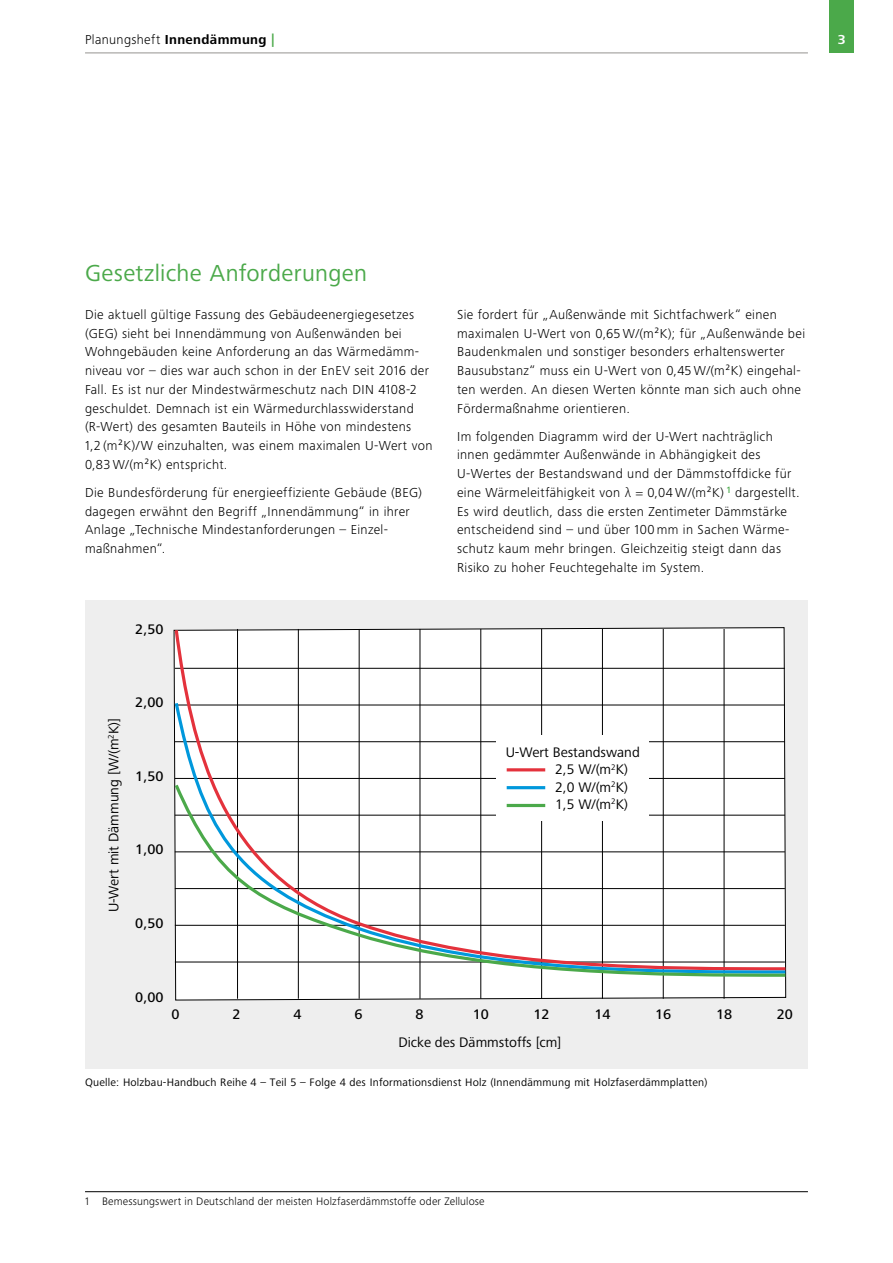
<style>
.page{position:relative;width:893px;height:1263px;background:#fff}
.page>*{position:absolute;margin:0;border:0;box-sizing:border-box;transform-origin:0 0}
.t1{font:24px "Frutiger Next LTW1 G";letter-spacing:.015em;color:#4ba94a}
.t2{font:14.4px/17.2px "Frutiger Next LTW1 G";color:#000}
.t3{font:500 14.4px "Frutiger Next LTW1 G";color:#000}
.t4{font:300 13.5px/18.8px "Frutiger Next LTW1 G";letter-spacing:.03em;color:#000}
.t5{font:700 13.5px "Frutiger Next LTW1 G";color:#fff}
.t6{font:11.25px "Frutiger Next LTW1 G";letter-spacing:.02em;color:#000}
.t7{font:300 11.25px "Frutiger Next LTW1 G";letter-spacing:.015em;color:#000}
.s1{font-weight:700}
.s2{font-weight:700;color:#4ba94a}
</style>
<div class="page">
<hr style="left:85px;top:1191px;width:723px;height:1px;background:#000">
<div style="left:85px;top:600px;width:723px;height:468px;background:#eee"></div>
<svg style="left:175px;top:979px;width:611px;height:22px;background:#f0f0f0"></svg>
<hr style="left:237px;top:629px;width:1px;height:370px;background:#000">
<hr style="left:298px;top:629px;width:1px;height:370px;background:#000">
<hr style="left:359px;top:629px;width:1px;height:370px;background:#000">
<hr style="left:420px;top:629px;width:1px;height:370px;background:#000">
<hr style="left:480px;top:629px;width:1px;height:370px;background:#000">
<hr style="left:541px;top:629px;width:1px;height:370px;background:#000">
<hr style="left:602px;top:629px;width:1px;height:370px;background:#000">
<hr style="left:663px;top:629px;width:1px;height:370px;background:#000">
<hr style="left:724px;top:629px;width:1px;height:370px;background:#000">
<svg style="left:173px;top:627px;width:612px;height:72px;background:#f3f2f2"></svg>
<svg style="left:173px;top:699px;width:613px;height:82px;background:#f1f1f2"></svg>
<svg style="left:174px;top:781px;width:613px;height:198px;background:#ecedec"></svg>
<div style="left:496px;top:735px;width:153px;height:86px;background:#fff"></div>
<hr style="left:507px;top:768px;width:38px;height:3px;background:#e4323c">
<hr style="left:507px;top:786px;width:38px;height:3px;background:#0098dc">
<hr style="left:507px;top:804px;width:38px;height:3px;background:#4ba94a">
<div style="left:829px;top:0;width:25px;height:53px;background:#4ba94a"></div>
<hr style="left:85px;top:53px;width:723px;height:1px;background:#959491">
<p class="t4" style="left:85px;top:30px;width:191px">Planungsheft <span class="s1">Innendämmung</span> <span class="s2">|</span></p>
<p class="t5" style="left:838px;top:32px;width:9px">3</p>
<h1 class="t1" style="left:85px;top:260px;width:284px">Gesetzliche Anforderungen</h1>
<p class="t4" style="left:85px;top:305px;width:349px">Die aktuell gültige Fassung des Gebäudeenergiegesetzes (GEG) sieht bei Innendämmung von Außenwänden bei Wohngebäuden keine Anforderung an das Wärmedämm&shy;niveau vor – dies war auch schon in der EnEV seit 2016 der Fall. Es ist nur der Mindestwärmeschutz nach DIN 4108-2 geschuldet. Demnach ist ein Wärmedurchlasswiderstand (R-Wert) des gesamten Bauteils in Höhe von mindestens<br>1,2 (m²K)/W einzuhalten, was einem maximalen U-Wert von 0,83 W/(m²K) entspricht.</p>
<p class="t4" style="left:85px;top:483px;width:338px">Die Bundesförderung für energieeffiziente Gebäude (BEG) dagegen erwähnt den Begriff „Innendämmung“ in ihrer Anlage „Technische Mindestanforderungen – Einzel&shy;maßnahmen“.</p>
<p class="t3" style="left:135px;top:621px;width:30px">2,50</p>
<p class="t2" style="left:106px;top:912px;width:196px;rotate:-90deg">U-Wert mit Dämmung [W/(m<sup>2</sup>K)]</p>
<p class="t3" style="left:135px;top:694px;width:30px">2,00</p>
<p class="t3" style="left:135px;top:768px;width:30px">1,50</p>
<p class="t3" style="left:135px;top:841px;width:30px">1,00</p>
<p class="t3" style="left:135px;top:915px;width:30px">0,50</p>
<p class="t3" style="left:135px;top:988px;width:30px">0,00</p>
<p class="t4" style="left:457px;top:305px;width:350px">Sie fordert für „Außenwände mit Sichtfachwerk“ einen maximalen U-Wert von 0,65 W/(m²K); für „Außenwände bei Baudenkmalen und sonstiger besonders erhaltenswerter Bausubstanz“ muss ein U-Wert von 0,45 W/(m²K) eingehal&shy;ten werden. An diesen Werten könnte man sich auch ohne Fördermaßnahme orientieren.</p>
<p class="t4" style="left:457px;top:427px;width:344px">Im folgenden Diagramm wird der U-Wert nachträglich innen gedämmter Außenwände in Abhängigkeit des U-Wertes der Bestandswand und der Dämmstoffdicke für eine Wärmeleitfähigkeit von λ = 0,04 W/(m²K) <sup>1</sup> dargestellt.<br>Es wird deutlich, dass die ersten Zentimeter Dämmstärke entscheidend sind – und über 100 mm in Sachen Wärme&shy;schutz kaum mehr bringen. Gleichzeitig steigt dann das Risiko zu hoher Feuchtegehalte im System.</p>
<p class="t2" style="left:555px;top:744px;width:86px;text-indent:-49px">U-Wert Bestandswand<br>2,5 W/(m<sup>2</sup>K)<br>2,0 W/(m<sup>2</sup>K)<br>1,5 W/(m<sup>2</sup>K)</p>
<p class="t3" style="left:171px;top:1006px;width:10px">0</p>
<p class="t3" style="left:232px;top:1006px;width:10px">2</p>
<p class="t3" style="left:293px;top:1006px;width:10px">4</p>
<p class="t3" style="left:354px;top:1006px;width:10px">6</p>
<p class="t3" style="left:415px;top:1006px;width:10px">8</p>
<p class="t3" style="left:473px;top:1006px;width:18px">10</p>
<p class="t3" style="left:533px;top:1006px;width:18px">12</p>
<p class="t3" style="left:594px;top:1006px;width:18px">14</p>
<p class="t3" style="left:655px;top:1006px;width:18px">16</p>
<p class="t3" style="left:716px;top:1006px;width:18px">18</p>
<p class="t3" style="left:777px;top:1006px;width:18px">20</p>
<p class="t2" style="left:398px;top:1034px;width:165px">Dicke des Dämmstoffs [cm]</p>
<p class="t6" style="left:85px;top:1076px;width:624px">Quelle: Holzbau-Handbuch Reihe 4 – Teil 5 – Folge 4 des Informationsdienst Holz (Innendämmung mit Holzfaserdämmplatten)</p>
<p class="t7" style="left:85px;top:1195px;width:401px">1 Bemessungswert in Deutschland der meisten Holzfaserdämmstoffe oder Zellulose</p>
</div>
